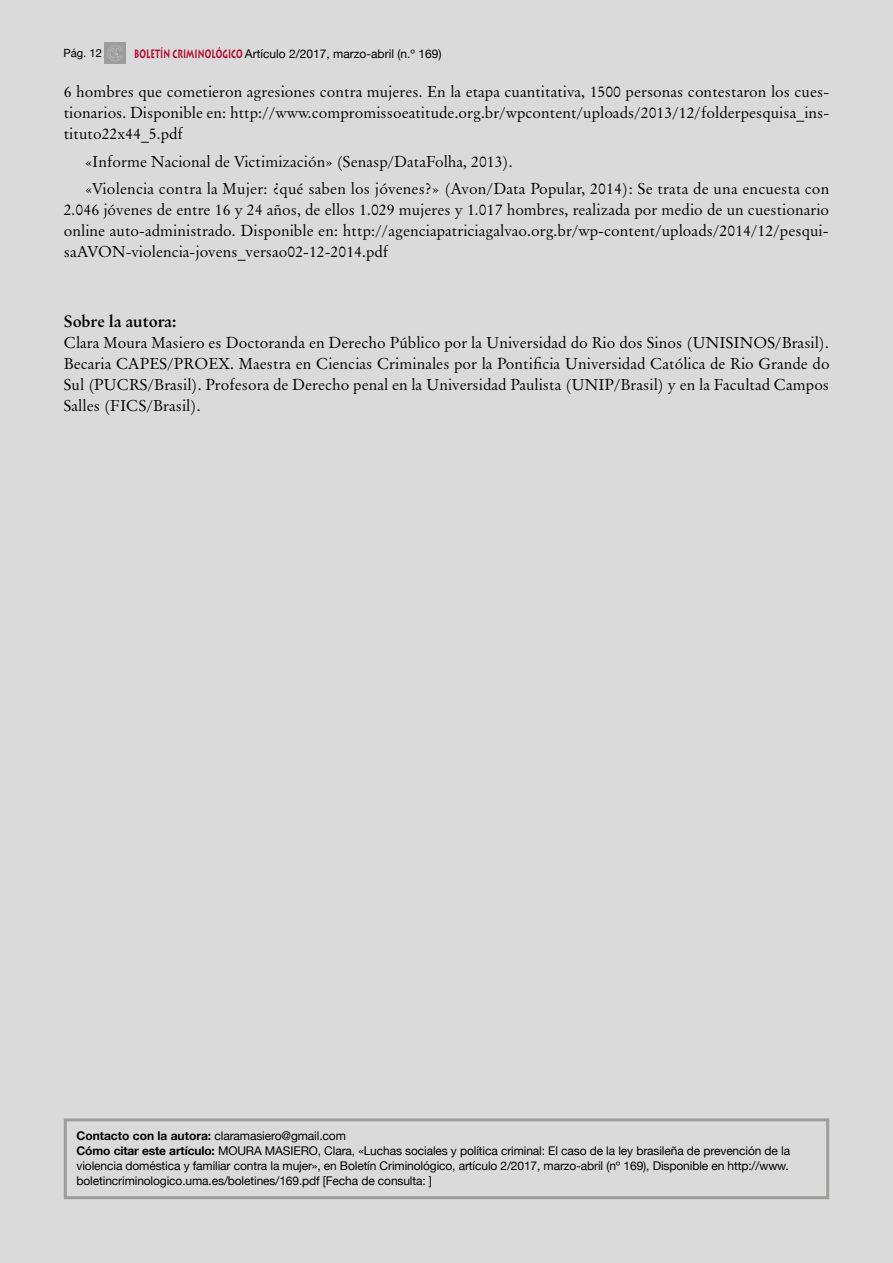
<style>
.page{position:relative;width:893px;height:1263px;background:#dadada}
.page>*{position:absolute;margin:0;border:0;box-sizing:border-box;transform-origin:0 0}
.t1{font:700 16.5px "Original Garamond BT";color:#000}
.t2{font:15.75px/21px "Original Garamond BT";color:#000;text-align:justify}
.t3{font:12px/15px "Helvetica Neue";letter-spacing:-.01em;color:#000}
.t4{font:11.25px "Helvetica Neue";color:#000}
.s1{font-family:"Lithos";font-weight:700;color:#b30931}
.s2{font-weight:700}
</style>
<div class="page">
<img style="left:105px;top:43px;width:21px;height:21px">
<div style="left:64px;top:1118px;width:765px;height:81px;border:3px solid #9d9d9c"></div>
<p class="t4" style="left:63px;top:47px;width:40px">Pág. 12</p>
<p class="t3" style="left:134px;top:46px;width:309px"><span class="s1">BOLETÍN CRIMINOLÓGICO</span> Artículo 2/2017, marzo-abril (n.º 169)</p>
<p class="t2" style="left:64px;top:81px;width:767px">6 hombres que cometieron agresiones contra mujeres. En la etapa cuantitativa, 1500 personas contestaron los cues&shy;tionarios. Disponible en: http://www.compromissoeatitude.org.br/wpcontent/uploads/2013/12/folderpesquisa_ins&shy;tituto22x44_5.pdf</p>
<p class="t2" style="left:85px;top:148px;width:746px;line-height:27.3px">«Informe Nacional de Victimización» (Senasp/DataFolha, 2013).<br>«Violencia contra la Mujer: ¿qué saben los jóvenes?» (Avon/Data Popular, 2014): Se trata de una encuesta con</p>
<p class="t2" style="left:64px;top:199px;width:767px">2.046 jóvenes de entre 16 y 24 años, de ellos 1.029 mujeres y 1.017 hombres, realizada por medio de un cuestionario online auto-administrado. Disponible en: http://agenciapatriciagalvao.org.br/wp-content/uploads/2014/12/pesqui&shy;saAVON-violencia-jovens_versao02-12-2014.pdf</p>
<p class="t1" style="left:64px;top:311px;width:114px">Sobre la autora:</p>
<p class="t2" style="left:64px;top:332px;width:767px">Clara Moura Masiero es Doctoranda en Derecho Público por la Universidad do Rio dos Sinos (UNISINOS/Brasil).<br>Becaria CAPES/PROEX. Maestra en Ciencias Criminales por la Pontificia Universidad Católica de Rio Grande do Sul (PUCRS/Brasil). Profesora de Derecho penal en la Universidad Paulista (UNIP/Brasil) y en la Facultad Campos Salles (FICS/Brasil).</p>
<p class="t3" style="left:77px;top:1128px;width:715px"><span class="s2">Contacto con la autora:</span> claramasiero@gmail.com<br><span class="s2">Cómo citar este artículo:</span> MOURA MASIERO, Clara, «Luchas sociales y política criminal: El caso de la ley brasileña de prevención de la violencia doméstica y familiar contra la mujer», en Boletín Criminológico, artículo 2/2017, marzo-abril (nº 169), Disponible en http://www. boletincriminologico.uma.es/boletines/169.pdf [Fecha de consulta: ]</p>
</div>
